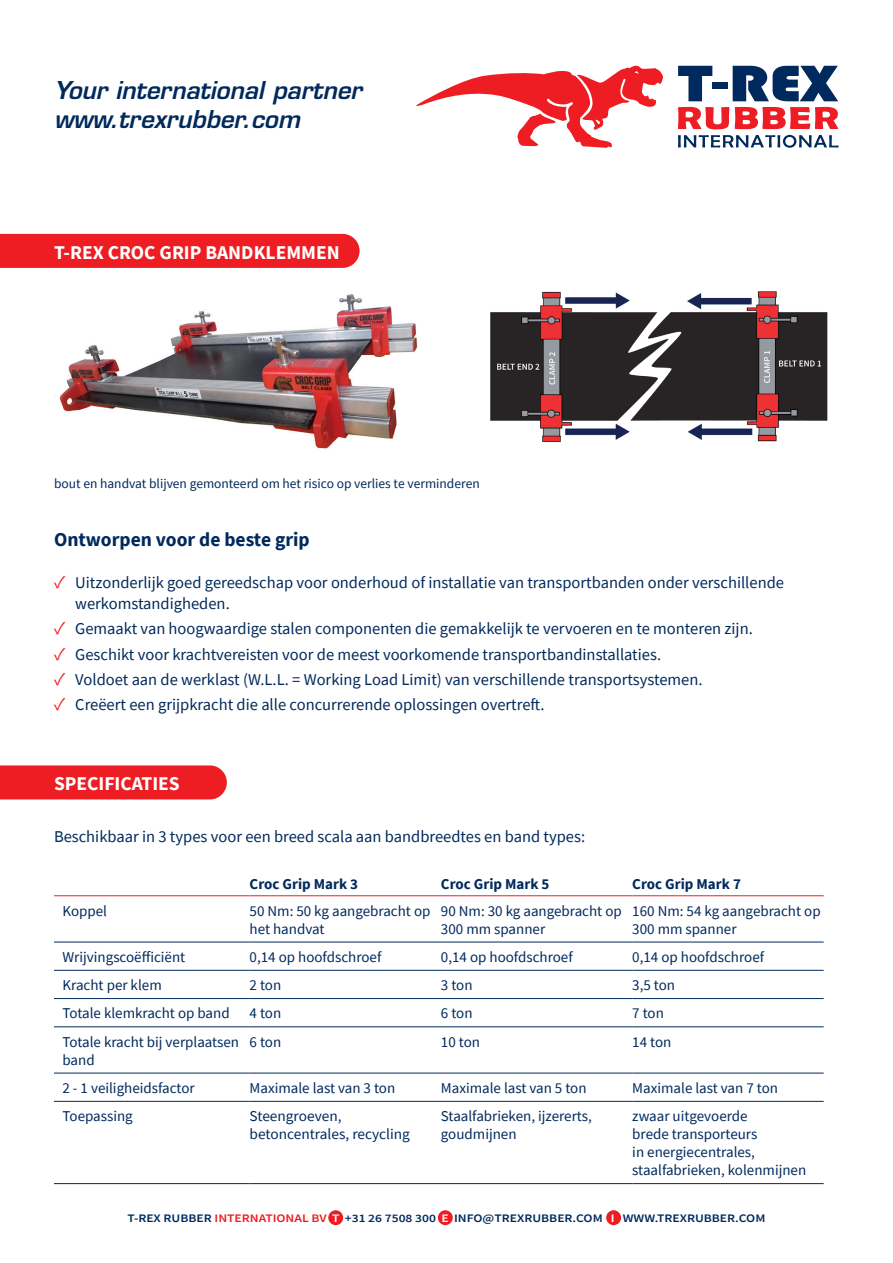
<style>
.page{position:relative;width:893px;height:1263px;background:#fff}
.page>*{position:absolute;margin:0;border:0;box-sizing:border-box;transform-origin:0 0}
.t1{font:italic 600 24px/28.8px "Eurostile LT Std";color:#00295c}
.t2{font:700 19.5px "Source Sans Pro";color:#fff}
.t3{font:700 19.5px "Source Sans Pro";color:#00295c}
.t4{font:16.5px/21px "Source Sans Pro";color:#00295c}
.t5{font:15px/18px "Source Sans Pro";color:#00295c}
.t6{font:700 15px "Source Sans Pro";color:#00295c}
.t7{font:13.5px "Source Sans Pro";color:#00295c}
.t8{font:600 11.55px "Source Sans Pro";color:#00295c;scale:1.18 1}
.s1{font-size:18px;color:#ee1d23}
.s2{color:#ee1d23}
.s3{color:#fff}
</style>
<div class="page">
<svg style="left:416px;top:65px;width:247px;height:83px"></svg>
<svg style="left:733px;top:66px;width:105px;height:35px"></svg>
<div style="left:713px;top:82px;width:15px;height:7px;background:#00295d"></div>
<svg style="left:678px;top:66px;width:34px;height:35px"></svg>
<svg style="left:678px;top:135px;width:160px;height:13px"></svg>
<svg style="left:735px;top:107px;width:103px;height:22px"></svg>
<svg style="left:678px;top:107px;width:51px;height:22px"></svg>
<div style="left:328px;top:1210px;width:15px;height:15px;background:#ee1d23;border-radius:50%"></div>
<div style="left:438px;top:1210px;width:15px;height:15px;background:#ee1d23;border-radius:50%"></div>
<div style="left:606px;top:1210px;width:15px;height:15px;background:#ee1d23;border-radius:50%"></div>
<img style="left:54px;top:294px;width:364px;height:155px">
<img style="left:490px;top:291px;width:338px;height:152px">
<div style="left:0;top:234px;width:360px;height:34px;background:#ee1d23"></div>
<div style="left:0;top:765px;width:227px;height:34px;background:#ee1d23"></div>
<hr style="left:54px;top:895px;width:196px;height:1px;background:#ee1d23">
<hr style="left:250px;top:895px;width:191px;height:1px;background:#ee1d23">
<hr style="left:441px;top:895px;width:191px;height:1px;background:#ee1d23">
<hr style="left:632px;top:895px;width:192px;height:1px;background:#ee1d23">
<hr style="left:54px;top:942px;width:196px;height:1px;background:#00295c">
<hr style="left:250px;top:942px;width:191px;height:1px;background:#00295c">
<hr style="left:441px;top:942px;width:191px;height:1px;background:#00295c">
<hr style="left:632px;top:942px;width:192px;height:1px;background:#00295c">
<hr style="left:54px;top:970px;width:196px;height:1px;background:#00295c">
<hr style="left:250px;top:970px;width:191px;height:1px;background:#00295c">
<hr style="left:441px;top:970px;width:191px;height:1px;background:#00295c">
<hr style="left:632px;top:970px;width:192px;height:1px;background:#00295c">
<hr style="left:54px;top:998px;width:196px;height:1px;background:#00295c">
<hr style="left:250px;top:998px;width:191px;height:1px;background:#00295c">
<hr style="left:441px;top:998px;width:191px;height:1px;background:#00295c">
<hr style="left:632px;top:998px;width:192px;height:1px;background:#00295c">
<hr style="left:54px;top:1026px;width:196px;height:1px;background:#00295c">
<hr style="left:250px;top:1026px;width:191px;height:1px;background:#00295c">
<hr style="left:441px;top:1026px;width:191px;height:1px;background:#00295c">
<hr style="left:632px;top:1026px;width:192px;height:1px;background:#00295c">
<hr style="left:54px;top:1073px;width:196px;height:1px;background:#00295c">
<hr style="left:250px;top:1073px;width:191px;height:1px;background:#00295c">
<hr style="left:441px;top:1073px;width:191px;height:1px;background:#00295c">
<hr style="left:632px;top:1073px;width:192px;height:1px;background:#00295c">
<hr style="left:54px;top:1101px;width:196px;height:1px;background:#00295c">
<hr style="left:250px;top:1101px;width:191px;height:1px;background:#00295c">
<hr style="left:441px;top:1101px;width:191px;height:1px;background:#00295c">
<hr style="left:632px;top:1101px;width:192px;height:1px;background:#00295c">
<hr style="left:54px;top:1183px;width:196px;height:1px;background:#00295c">
<hr style="left:250px;top:1183px;width:191px;height:1px;background:#00295c">
<hr style="left:441px;top:1183px;width:191px;height:1px;background:#00295c">
<hr style="left:632px;top:1183px;width:192px;height:1px;background:#00295c">
<h1 class="t1" style="left:54px;top:76px;width:309px">Your international partner www.trexrubber.com</h1>
<h2 class="t2" style="left:54px;top:240px;width:287px">T-REX CROC GRIP BANDKLEMMEN</h2>
<p class="t7" style="left:54px;top:474px;width:427px">bout en handvat blijven gemonteerd om het risico op verlies te verminderen</p>
<h2 class="t3" style="left:54px;top:526px;width:257px">Ontworpen voor de beste grip</h2>
<p class="t4" style="left:75px;top:572px;width:710px;text-indent:-21px"><span class="s1">✓</span> Uitzonderlijk goed gereedschap voor onderhoud of installatie van transportbanden onder verschillende werkomstandigheden.</p>
<p class="t4" style="left:54px;top:618px;width:700px"><span class="s1">✓</span> Gemaakt van hoogwaardige stalen componenten die gemakkelijk te vervoeren en te monteren zijn.</p>
<p class="t4" style="left:54px;top:644px;width:609px"><span class="s1">✓</span> Geschikt voor krachtvereisten voor de meest voorkomende transportbandinstallaties.</p>
<p class="t4" style="left:54px;top:669px;width:650px"><span class="s1">✓</span> Voldoet aan de werklast (W.L.L. = Working Load Limit) van verschillende transportsystemen.</p>
<p class="t4" style="left:54px;top:694px;width:492px"><span class="s1">✓</span> Creëert een grijpkracht die alle concurrerende oplossingen overtreft.</p>
<h2 class="t2" style="left:54px;top:770px;width:127px">SPECIFICATIES</h2>
<p class="t4" style="left:54px;top:825px;width:533px">Beschikbaar in 3 types voor een breed scala aan bandbreedtes en band types:</p>
<p class="t6" style="left:250px;top:874px;width:110px">Croc Grip Mark 3</p>
<p class="t6" style="left:441px;top:874px;width:110px">Croc Grip Mark 5</p>
<p class="t6" style="left:632px;top:874px;width:110px">Croc Grip Mark 7</p>
<p class="t5" style="left:63px;top:901px;width:46px">Koppel</p>
<p class="t5" style="left:250px;top:901px;width:182px">50 Nm: 50 kg aangebracht op het handvat</p>
<p class="t5" style="left:441px;top:901px;width:182px">90 Nm: 30 kg aangebracht op<br>300 mm spanner</p>
<p class="t5" style="left:632px;top:901px;width:190px">160 Nm: 54 kg aangebracht op<br>300 mm spanner</p>
<p class="t5" style="left:63px;top:948px;width:124px">Wrijvingscoëfficiënt</p>
<p class="t5" style="left:250px;top:948px;width:133px">0,14 op hoofdschroef</p>
<p class="t5" style="left:441px;top:948px;width:133px">0,14 op hoofdschroef</p>
<p class="t5" style="left:632px;top:948px;width:133px">0,14 op hoofdschroef</p>
<p class="t5" style="left:63px;top:976px;width:101px">Kracht per klem</p>
<p class="t5" style="left:250px;top:976px;width:33px">2 ton</p>
<p class="t5" style="left:441px;top:976px;width:33px">3 ton</p>
<p class="t5" style="left:632px;top:976px;width:44px">3,5 ton</p>
<p class="t5" style="left:63px;top:1004px;width:169px">Totale klemkracht op band</p>
<p class="t5" style="left:250px;top:1004px;width:33px">4 ton</p>
<p class="t5" style="left:441px;top:1004px;width:33px">6 ton</p>
<p class="t5" style="left:632px;top:1004px;width:33px">7 ton</p>
<p class="t5" style="left:63px;top:1032px;width:178px">Totale kracht bij verplaatsen band</p>
<p class="t5" style="left:250px;top:1032px;width:33px">6 ton</p>
<p class="t5" style="left:441px;top:1032px;width:41px">10 ton</p>
<p class="t5" style="left:632px;top:1032px;width:41px">14 ton</p>
<p class="t5" style="left:63px;top:1079px;width:134px">2 - 1 veiligheidsfactor</p>
<p class="t5" style="left:250px;top:1079px;width:147px">Maximale last van 3 ton</p>
<p class="t5" style="left:441px;top:1079px;width:147px">Maximale last van 5 ton</p>
<p class="t5" style="left:632px;top:1079px;width:147px">Maximale last van 7 ton</p>
<p class="t5" style="left:63px;top:1107px;width:72px">Toepassing</p>
<p class="t5" style="left:250px;top:1107px;width:162px">Steengroeven, betoncentrales, recycling</p>
<p class="t5" style="left:441px;top:1107px;width:152px">Staalfabrieken, ijzererts, goudmijnen</p>
<p class="t5" style="left:632px;top:1107px;width:175px">zwaar uitgevoerde<br>brede transporteurs<br>in energiecentrales, staalfabrieken, kolenmijnen</p>
<p class="t8" style="left:128px;top:1211px;width:542px">T-REX RUBBER <span class="s2">INTERNATIONAL BV</span> <span class="s3">T</span> +31 26 7508 300 <span class="s3">E</span> INFO@TREXRUBBER.COM <span class="s3">I</span> WWW.TREXRUBBER.COM</p>
</div>
